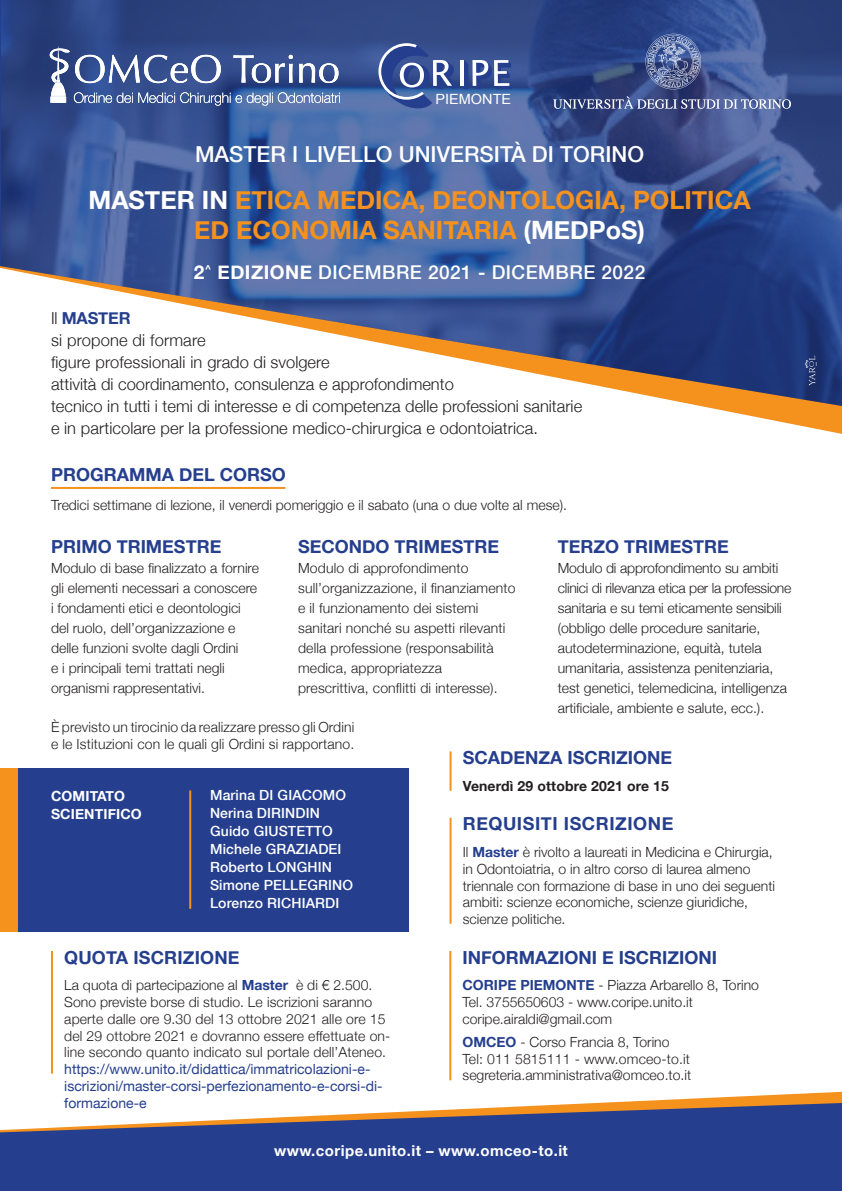
<style>
.page{position:relative;width:842px;height:1191px;background:#fff}
.page>*{position:absolute;margin:0;border:0;box-sizing:border-box;transform-origin:0 0}
.t1{font:700 25.2px "Helvetica Neue";color:#f5911d}
.t2{font:500 22px "Helvetica Neue";color:#fff}
.t3{font:500 19px "Helvetica Neue";letter-spacing:.025em;color:#fff}
.t4{font:700 18px "Helvetica Neue";color:#253f8e}
.t5{font:700 18px "Helvetica Neue";letter-spacing:.03em;color:#253f8e}
.t6{font:300 16.5px/22px "Helvetica Neue";color:#231f20}
.t7{font:700 15px "Helvetica Neue";letter-spacing:.03em;color:#fff}
.t8{font:14.1px "Arial";color:#fff}
.t9{font:300 14px/20px "Helvetica Neue";color:#231f20}
.t10{font:14px/16.8px "Helvetica Neue";color:#253f8e}
.t11{font:500 14px "Helvetica Neue";letter-spacing:.01em;color:#fff}
.t12{font:700 14px "Helvetica Neue";letter-spacing:.01em;color:#231f20}
.t13{font:700 14px "Helvetica Neue";letter-spacing:.01em;color:#fff}
.s1{color:#fff}
.s2{font-weight:700}
.s3{font-weight:700;color:#253f8e}
</style>
<div class="page">
<svg style="left:701px;top:406px;width:141px;height:28px"></svg>
<img style="left:1px;top:0;width:841px;height:406px">
<svg style="left:597px;top:1091px;width:245px;height:12px"></svg>
<svg style="left:0;top:1103px;width:842px;height:88px;background:#485893"></svg>
<svg style="left:370px;top:39px;width:142px;height:73px;background:#526aa4"></svg>
<hr style="left:51px;top:487px;width:234px;height:2px;background:#f5911d">
<div style="left:0;top:768px;width:408px;height:163px;background:#253f8e"></div>
<div style="left:0;top:768px;width:17px;height:163px;background:#f5911d"></div>
<hr style="left:189px;top:790px;width:2px;height:119px;background:#f5911d">
<hr style="left:450px;top:751px;width:2px;height:39px;background:#f5911d">
<hr style="left:450px;top:817px;width:2px;height:106px;background:#f5911d">
<hr style="left:51px;top:951px;width:2px;height:122px;background:#f5911d">
<hr style="left:449px;top:951px;width:2px;height:129px;background:#f5911d">
<svg style="left:805px;top:355px;width:12px;height:31px"></svg>
<img style="left:43px;top:35px;width:304px;height:74px">
<svg style="left:645px;top:34px;width:56px;height:55px;background:#5d6d9e"></svg>
<svg style="left:553px;top:96px;width:238px;height:13px;background:#6876a2"></svg>
<p class="t8" style="left:435px;top:90px;width:77px">PIEMONTE</p>
<p class="t2" style="left:195px;top:141px;width:451px">MASTER I LIVELLO UNIVERSITÀ DI TORINO</p>
<p class="t1" style="left:88px;top:184px;width:664px"><span class="s1">MASTER IN</span> ETICA MEDICA, DEONTOLOGIA, POLITICA</p>
<p class="t1" style="left:194px;top:214px;width:452px">ED ECONOMIA SANITARIA <span class="s1">(MEDPoS)</span></p>
<p class="t3" style="left:194px;top:261px;width:453px"><span class="s2">2</span><sup>^</sup> <span class="s2">EDIZIONE</span> DICEMBRE 2021 - DICEMBRE 2022</p>
<p class="t6" style="left:51px;top:307px;width:533px">Il <span class="s3">MASTER<br></span>si propone di formare<br>figure professionali in grado di svolgere<br>attività di coordinamento, consulenza e approfondimento<br>tecnico in tutti i temi di interesse e di competenza delle professioni sanitarie e in particolare per la professione medico-chirurgica e odontoiatrica.</p>
<p class="t4" style="left:51px;top:463px;width:236px">PROGRAMMA DEL CORSO</p>
<p class="t9" style="left:51px;top:494px;width:517px">Tredici settimane di lezione, il venerdi pomeriggio e il sabato (una o due volte al mese).</p>
<p class="t4" style="left:51px;top:535px;width:172px">PRIMO TRIMESTRE</p>
<p class="t9" style="left:51px;top:557px;width:209px">Modulo di base finalizzato a fornire gli elementi necessari a conoscere i fondamenti etici e deontologici del ruolo, dell’organizzazione e delle funzioni svolte dagli Ordini<br>e i principali temi trattati negli organismi rappresentativi.</p>
<p class="t4" style="left:298px;top:535px;width:203px">SECONDO TRIMESTRE</p>
<p class="t9" style="left:298px;top:557px;width:219px">Modulo di approfondimento sull’organizzazione, il finanziamento e il funzionamento dei sistemi sanitari nonché su aspetti rilevanti della professione (responsabilità medica, appropriatezza prescrittiva, conflitti di interesse).</p>
<p class="t4" style="left:558px;top:535px;width:172px">TERZO TRIMESTRE</p>
<p class="t9" style="left:558px;top:557px;width:235px">Modulo di approfondimento su ambiti clinici di rilevanza etica per la professione sanitaria e su temi eticamente sensibili (obbligo delle procedure sanitarie, autodeterminazione, equità, tutela umanitaria, assistenza penitenziaria, test genetici, telemedicina, intelligenza artificiale, ambiente e salute, ecc.).</p>
<p class="t9" style="left:51px;top:718px;width:305px;line-height:16.8px">È previsto un tirocinio da realizzare presso gli Ordini e le Istituzioni con le quali gli Ordini si rapportano.</p>
<p class="t13" style="left:51px;top:787px;width:76px">COMITATO</p>
<p class="t13" style="left:51px;top:805px;width:92px">SCIENTIFICO</p>
<p class="t11" style="left:210px;top:787px;width:138px">Marina DI GIACOMO</p>
<p class="t11" style="left:210px;top:805px;width:111px">Nerina DIRINDIN</p>
<p class="t11" style="left:210px;top:823px;width:124px">Guido GIUSTETTO</p>
<p class="t11" style="left:210px;top:841px;width:133px">Michele GRAZIADEI</p>
<p class="t11" style="left:210px;top:859px;width:123px">Roberto LONGHIN</p>
<p class="t11" style="left:210px;top:877px;width:145px">Simone PELLEGRINO</p>
<p class="t11" style="left:210px;top:895px;width:131px">Lorenzo RICHIARDI</p>
<p class="t4" style="left:64px;top:946px;width:177px">QUOTA ISCRIZIONE</p>
<p class="t9" style="left:64px;top:975px;width:310px">La quota di partecipazione al <span class="s3">Master</span> è di € 2.500.</p>
<p class="t9" style="left:64px;top:993px;width:328px;line-height:16.8px">Sono previste borse di studio. Le iscrizioni saranno aperte dalle ore 9.30 del 13 ottobre 2021 alle ore 15 del 29 ottobre 2021 e dovranno essere effettuate on&shy;line secondo quanto indicato sul portale dell’Ateneo.</p>
<p class="t10" style="left:64px;top:1060px;width:320px">https://www.unito.it/didattica/immatricolazioni-e&shy;iscrizioni/master-corsi-perfezionamento-e-corsi-di&shy;formazione-e</p>
<p class="t4" style="left:463px;top:747px;width:211px">SCADENZA ISCRIZIONE</p>
<p class="t12" style="left:463px;top:777px;width:208px">Venerdì 29 ottobre 2021 ore 15</p>
<p class="t5" style="left:463px;top:812px;width:212px">REQUISITI ISCRIZIONE</p>
<p class="t9" style="left:463px;top:843px;width:314px;line-height:16.8px">Il <span class="s3">Master</span> è rivolto a laureati in Medicina e Chirurgia, in Odontoiatria, o in altro corso di laurea almeno triennale con formazione di base in uno dei seguenti ambiti: scienze economiche, scienze giuridiche, scienze politiche.</p>
<p class="t4" style="left:463px;top:946px;width:256px">INFORMAZIONI E ISCRIZIONI</p>
<p class="t9" style="left:463px;top:975px;width:298px"><span class="s3">CORIPE PIEMONTE</span> - Piazza Arbarello 8, Torino</p>
<p class="t9" style="left:463px;top:991px;width:232px">Tel. 3755650603 - www.coripe.unito.it</p>
<p class="t9" style="left:463px;top:1008px;width:151px">coripe.airaldi@gmail.com</p>
<p class="t9" style="left:463px;top:1031px;width:208px"><span class="s3">OMCEO</span> - Corso Francia 8, Torino</p>
<p class="t9" style="left:463px;top:1048px;width:229px">Tel: 011 5815111 - www.omceo-to.it</p>
<p class="t9" style="left:463px;top:1065px;width:230px">segreteria.amministrativa@omceo.to.it</p>
<p class="t7" style="left:274px;top:1141px;width:295px">www.coripe.unito.it – www.omceo-to.it</p>
</div>
